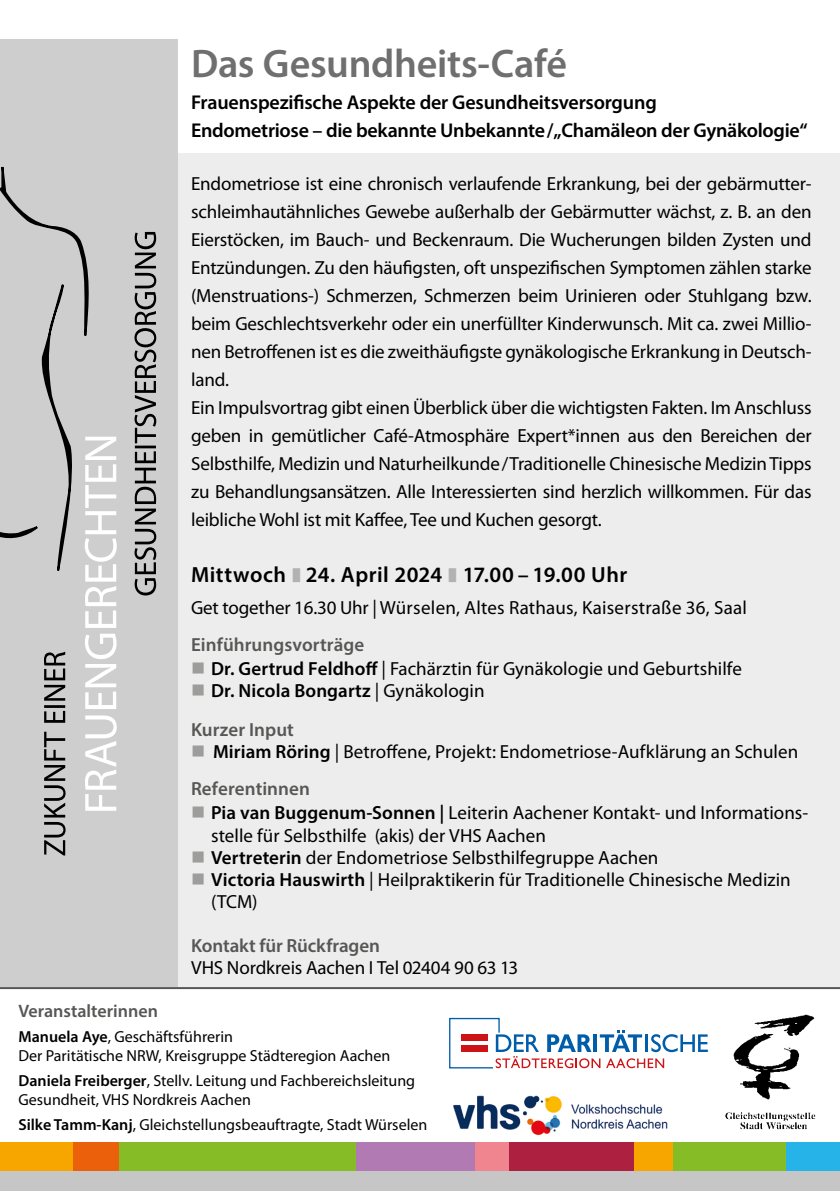
<style>
.page{position:relative;width:840px;height:1191px;background:#fff}
.page>*{position:absolute;margin:0;border:0;box-sizing:border-box;transform-origin:0 0}
._01_HL_erste{font:600 40px "Myriad Pro";letter-spacing:-.01em;color:#706f6f}
.t1{font:600 22px "Myriad Pro";letter-spacing:.02em;color:#000}
._02_Fließtext_regular{font:600 20px/28px "Myriad Pro";letter-spacing:-.015em;color:#000}
._02_Fließtext_regular-2{font:19px/28px "Myriad Pro";letter-spacing:-.01em;color:#000;text-align:justify}
._01_Mitwirkende{font:19px/22px "Myriad Pro";letter-spacing:.005em;color:#000}
._02_FT-ueber{font:19px "Myriad Pro";letter-spacing:.005em;color:#000}
._02_Fließtext_regular-3{font:19px "Myriad Pro";letter-spacing:.01em;color:#000}
._02_FT-ueber-2{font:600 19px "Myriad Pro";letter-spacing:.005em;color:#575756}
._01_Mitwirkende-2{font:600 19px "Myriad Pro";letter-spacing:.005em;color:#000}
._02_Fließtext_regular-4{font:600 19px "Myriad Pro";letter-spacing:-.005em;color:#575756}
.t2{font:600 18px "Myriad Pro";color:#575756}
.t3{font:16px/19.2px "Myriad Pro";color:#000}
.s1{color:#b3b2b2}
.s2{color:#9d9d9c}
.s3{font-weight:600}
.s4{font-weight:400}
</style>
<div class="page">
<div style="left:0;top:1159px;width:839px;height:32px;background:#c6c6c6"></div>
<div style="left:0;top:1142px;width:73px;height:29px;background:#f7a600"></div>
<div style="left:73px;top:1142px;width:46px;height:29px;background:#eb600a"></div>
<div style="left:119px;top:1142px;width:237px;height:29px;background:#86bc25"></div>
<div style="left:672px;top:1142px;width:113px;height:29px;background:#86bc25"></div>
<div style="left:633px;top:1142px;width:39px;height:29px;background:#f7a600"></div>
<div style="left:356px;top:1142px;width:119px;height:29px;background:#b27ab3"></div>
<div style="left:475px;top:1142px;width:33px;height:29px;background:#f08590"></div>
<div style="left:508px;top:1142px;width:125px;height:29px;background:#ae2040"></div>
<div style="left:785px;top:1142px;width:54px;height:29px;background:#26b3e8"></div>
<div style="left:178px;top:153px;width:661px;height:834px;background:#ededed"></div>
<div style="left:0;top:40px;width:178px;height:947px;background:#cecece"></div>
<svg style="left:134px;top:232px;width:22px;height:363px"></svg>
<svg style="left:0;top:166px;width:117px;height:689px"></svg>
<svg style="left:449px;top:1017px;width:258px;height:52px"></svg>
<img style="left:725px;top:1014px;width:91px;height:116px">
<img style="left:453px;top:1095px;width:215px;height:40px">
<hr style="left:0;top:987px;width:839px;height:2px;background:#575756">
<h1 class="_01_HL_erste" style="left:191px;top:38px;width:377px">Das Gesundheits-Café</h1>
<p class="_02_Fließtext_regular" style="left:191px;top:88px;width:618px">Frauenspezifische Aspekte der Gesundheitsversorgung<br>Endometriose – die bekannte Unbekannte/„Chamäleon der Gynäkologie“</p>
<p class="_02_Fließtext_regular-2" style="left:191px;top:169px;width:621px">Endometriose ist eine chronisch verlaufende Erkrankung, bei der gebärmutter&shy;schleimhautähnliches Gewebe außerhalb der Gebärmutter wächst, z. B. an den Eierstöcken, im Bauch- und Beckenraum. Die Wucherungen bilden Zysten und Entzündungen. Zu den häufigsten, oft unspezifischen Symptomen zählen starke (Menstruations-) Schmerzen, Schmerzen beim Urinieren oder Stuhlgang bzw. beim Geschlechtsverkehr oder ein unerfüllter Kinderwunsch. Mit ca. zwei Millio&shy;nen Betroffenen ist es die zweithäufigste gynäkologische Erkrankung in Deutsch&shy;land.</p>
<p class="_02_Fließtext_regular-2" style="left:191px;top:393px;width:621px">Ein Impulsvortrag gibt einen Überblick über die wichtigsten Fakten. Im Anschluss geben in gemütlicher Café-Atmosphäre Expert*innen aus den Bereichen der Selbsthilfe, Medizin und Naturheilkunde/Traditionelle Chinesische Medizin Tipps zu Behandlungsansätzen. Alle Interessierten sind herzlich willkommen. Für das leibliche Wohl ist mit Kaffee, Tee und Kuchen gesorgt.</p>
<p class="t1" style="left:191px;top:561px;width:437px">Mittwoch <span class="s1">■</span> 24. April 2024 <span class="s1">■</span> 17.00 – 19.00 Uhr</p>
<p class="_02_Fließtext_regular-3" style="left:191px;top:596px;width:557px">Get together 16.30 Uhr | Würselen, Altes Rathaus, Kaiserstraße 36, Saal</p>
<p class="_02_FT-ueber-2" style="left:191px;top:633px;width:174px">Einführungsvorträge</p>
<p class="_01_Mitwirkende" style="left:191px;top:658px;width:552px"><span class="s2">■</span> <span class="s3">Dr. Gertrud Feldhoff</span> | Fachärztin für Gynäkologie und Geburtshilfe</p>
<p class="_01_Mitwirkende-2" style="left:191px;top:679px;width:295px"><span class="s2">■</span> Dr. Nicola Bongartz <span class="s4">| Gynäkologin</span></p>
<p class="_02_FT-ueber-2" style="left:191px;top:718px;width:104px">Kurzer Input</p>
<p class="_02_FT-ueber" style="left:191px;top:740px;width:608px"><span class="s2">■</span> <span class="s3">Miriam Röring</span> | Betroffene, Projekt: Endometriose-Aufklärung an Schulen</p>
<p class="_02_FT-ueber-2" style="left:191px;top:777px;width:120px">Referentinnen</p>
<p class="_01_Mitwirkende" style="left:211px;top:802px;width:598px;text-indent:-20px"><span class="s2">■</span> <span class="s3">Pia van Buggenum-Sonnen |</span> Leiterin Aachener Kontakt- und Informations&shy;stelle für Selbsthilfe (akis) der VHS Aachen</p>
<p class="_01_Mitwirkende" style="left:191px;top:846px;width:468px"><span class="s2">■</span> <span class="s3">Vertreterin</span> der Endometriose Selbsthilfegruppe Aachen</p>
<p class="_01_Mitwirkende" style="left:211px;top:868px;width:580px;text-indent:-20px"><span class="s2">■</span> <span class="s3">Victoria Hauswirth</span> | Heilpraktikerin für Traditionelle Chinesische Medizin (TCM)</p>
<p class="_02_Fließtext_regular-4" style="left:191px;top:933px;width:190px">Kontakt für Rückfragen</p>
<p class="_02_Fließtext_regular-2" style="left:191px;top:953px;width:328px">VHS Nordkreis Aachen I Tel 02404 90 63 13</p>
<p class="t2" style="left:18px;top:999px;width:141px">Veranstalterinnen</p>
<p class="t3" style="left:18px;top:1026px;width:216px"><span class="s3">Manuela Aye</span>, Geschäftsführerin</p>
<p class="t3" style="left:18px;top:1045px;width:373px">Der Paritätische NRW, Kreisgruppe Städteregion Aachen</p>
<p class="t3" style="left:18px;top:1070px;width:398px"><span class="s3">Daniela Freiberger</span>, Stellv. Leitung und Fachbereichsleitung<br>Gesundheit, VHS Nordkreis Aachen</p>
<p class="t3" style="left:18px;top:1114px;width:410px"><span class="s3">Silke Tamm-Kanj</span>, Gleichstellungsbeauftragte, Stadt Würselen</p>
</div>
